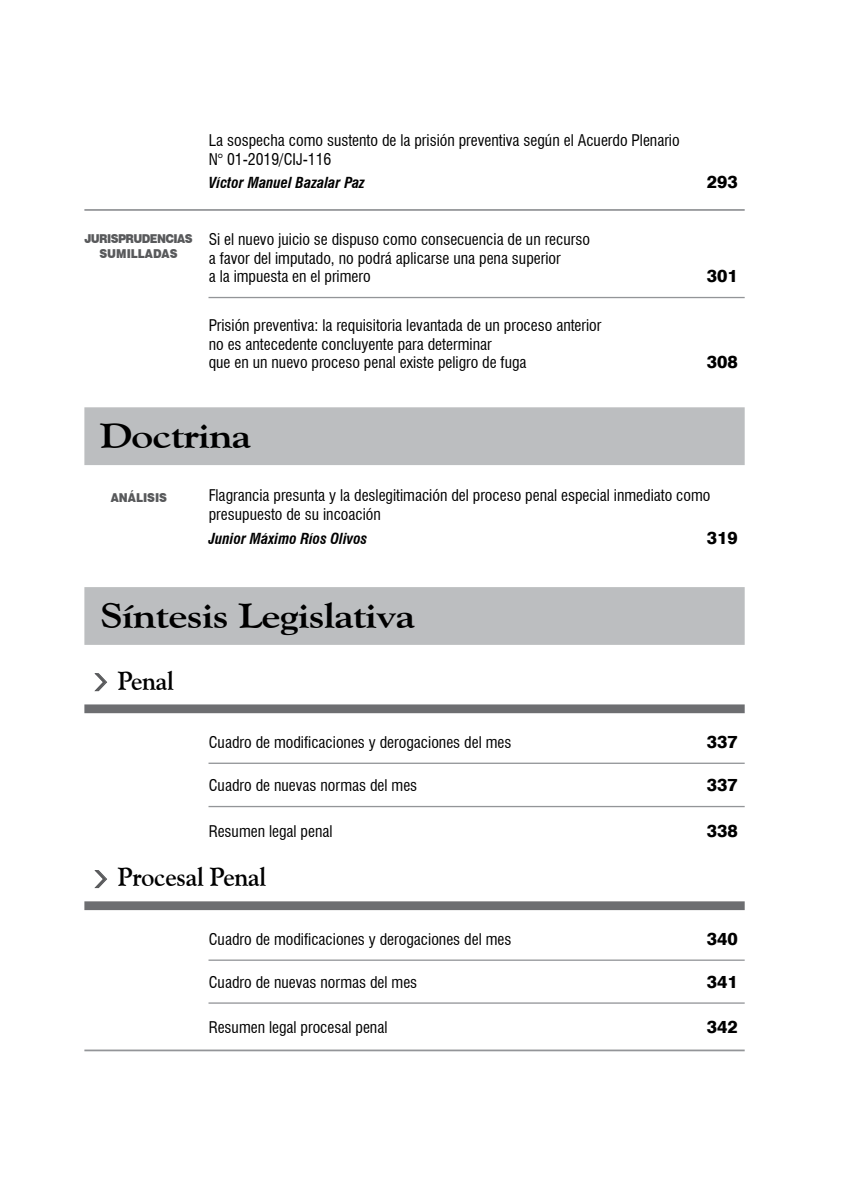
<style>
.page{position:relative;width:844px;height:1191px;background:#fff}
.page>*{position:absolute;margin:0;border:0;box-sizing:border-box;transform-origin:0 0}
.t1{font:700 35px "Goudy Old Style BT";letter-spacing:-.02em;color:#000;scale:1.2 1}
.t2{font:700 26.25px "Goudy Old Style BT";letter-spacing:-.01em;color:#000;scale:.95 1}
.t3{font:800 17.5px "Swiss 721 BT";color:#000}
.t4{font:condensed 15.75px/18.9px "Swiss 721 BT";color:#000}
.t5{font:italic 700 condensed 14.88px "Swiss 721 BT";color:#000}
.t6{font:900 12.25px/15px "Swiss 721 BT";letter-spacing:-.05em;color:#58595b;text-align:center;scale:.9 1}
.t7{font:900 12.25px "Swiss 721 BT";letter-spacing:-.005em;color:#58595b;scale:.9 1}
.s1{font-family:"Chicago";font-weight:400;font-size:29.05px;color:#58595b}
</style>
<div class="page">
<hr style="left:84px;top:209px;width:660px;height:2px;background:#939598">
<hr style="left:208px;top:297px;width:536px;height:1px;background:#939598">
<div style="left:84px;top:407px;width:660px;height:58px;background:#bcbec0"></div>
<div style="left:84px;top:587px;width:660px;height:58px;background:#bcbec0"></div>
<div style="left:84px;top:704px;width:660px;height:9px;background:#6d6e71"></div>
<hr style="left:208px;top:762px;width:536px;height:2px;background:#939598">
<hr style="left:208px;top:806px;width:536px;height:1px;background:#939598">
<div style="left:84px;top:901px;width:660px;height:9px;background:#6d6e71"></div>
<hr style="left:208px;top:959px;width:536px;height:1px;background:#939598">
<hr style="left:208px;top:1002px;width:536px;height:1px;background:#939598">
<hr style="left:84px;top:1049px;width:660px;height:2px;background:#939598">
<svg style="left:94px;top:673px;width:13px;height:18px"></svg>
<svg style="left:94px;top:870px;width:13px;height:18px"></svg>
<p class="t4" style="left:209px;top:131px;width:472px">La sospecha como sustento de la prisión preventiva según el Acuerdo Plenario<br>N° 01-2019/CIJ-116</p>
<p class="t5" style="left:209px;top:174px;width:158px">Víctor Manuel Bazalar Paz</p>
<p class="t3" style="left:706px;top:171px;width:32px">293</p>
<p class="t6" style="left:84px;top:230px;width:122px">JURISPRUDENCIAS<br>SUMILLADAS</p>
<p class="t4" style="left:209px;top:229px;width:383px">Si el nuevo juicio se dispuso como consecuencia de un recurso a favor del imputado, no podrá aplicarse una pena superior<br>a la impuesta en el primero</p>
<p class="t4" style="left:209px;top:315px;width:394px">Prisión preventiva: la requisitoria levantada de un proceso anterior no es antecedente concluyente para determinar<br>que en un nuevo proceso penal existe peligro de fuga</p>
<p class="t3" style="left:706px;top:265px;width:32px">301</p>
<p class="t3" style="left:706px;top:351px;width:32px">308</p>
<h1 class="t1" style="left:100px;top:414px;width:127px">Doctrina</h1>
<p class="t7" style="left:111px;top:490px;width:64px">ANÁLISIS</p>
<p class="t4" style="left:209px;top:486px;width:503px">Flagrancia presunta y la deslegitimación del proceso penal especial inmediato como presupuesto de su incoación</p>
<p class="t5" style="left:209px;top:529px;width:160px">Junior Máximo Ríos Olivos</p>
<p class="t3" style="left:706px;top:527px;width:32px">319</p>
<h1 class="t1" style="left:100px;top:594px;width:264px">Síntesis Legislativa</h1>
<h2 class="t2" style="left:95px;top:664px;width:85px"><span class="s1">&gt;</span> Penal</h2>
<p class="t4" style="left:209px;top:733px;width:304px">Cuadro de modificaciones y derogaciones del mes</p>
<p class="t3" style="left:706px;top:731px;width:32px">337</p>
<p class="t4" style="left:209px;top:776px;width:210px">Cuadro de nuevas normas del mes</p>
<p class="t3" style="left:706px;top:774px;width:32px">337</p>
<p class="t4" style="left:209px;top:821px;width:125px">Resumen legal penal</p>
<p class="t3" style="left:706px;top:820px;width:32px">338</p>
<h2 class="t2" style="left:95px;top:861px;width:182px"><span class="s1">&gt;</span> Procesal Penal</h2>
<p class="t4" style="left:209px;top:930px;width:304px">Cuadro de modificaciones y derogaciones del mes</p>
<p class="t3" style="left:706px;top:928px;width:32px">340</p>
<p class="t4" style="left:209px;top:972px;width:210px">Cuadro de nuevas normas del mes</p>
<p class="t3" style="left:706px;top:971px;width:32px">341</p>
<p class="t4" style="left:209px;top:1018px;width:180px">Resumen legal procesal penal</p>
<p class="t3" style="left:706px;top:1016px;width:32px">342</p>
</div>
